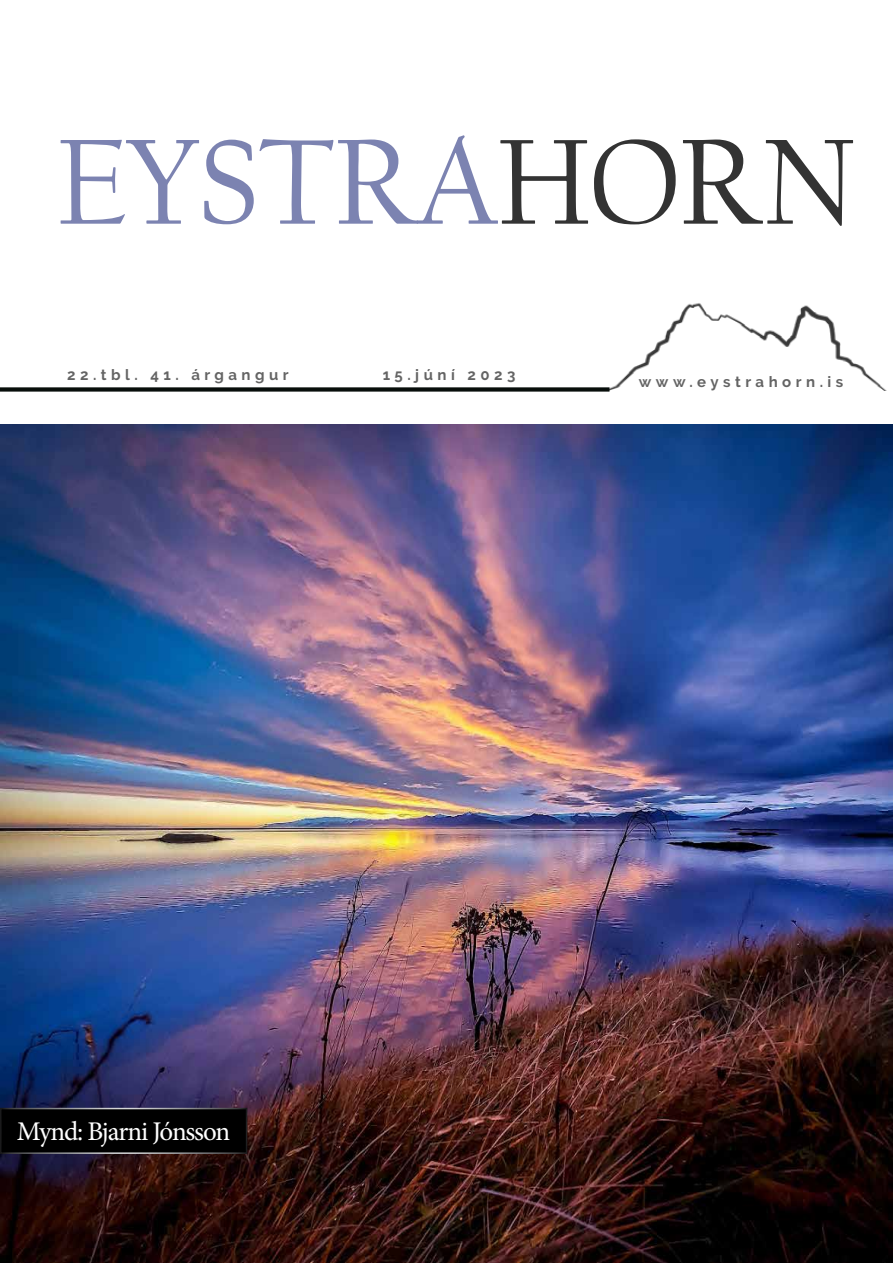
<style>
.page{position:relative;width:893px;height:1263px;background:#fff}
.page>*{position:absolute;margin:0;border:0;box-sizing:border-box;transform-origin:0 0}
.t1{font:126px "Californian FB";letter-spacing:-.02em;color:#5c649e}
.t2{font:27px "Minion Pro";letter-spacing:-.045em;color:#fff}
.t3{font:700 15px "Raleway";letter-spacing:.3em;color:#646464}
.s1{color:#000}
</style>
<div class="page">
<img style="left:0;top:425px;width:893px;height:838px">
<div style="left:1px;top:1108px;width:246px;height:45px;background:#000"></div>
<img style="left:609px;top:303px;width:278px;height:88px">
<div style="left:0;top:387px;width:609px;height:5px;border:2px solid #080e0b"></div>
<h1 class="t1" style="left:56px;top:113px;width:800px">EYSTRA<span class="s1">HORN</span></h1>
<p class="t3" style="left:67px;top:366px;width:223px">22.tbl. 41. árgangur</p>
<p class="t3" style="left:383px;top:366px;width:134px">15.júní 2023</p>
<p class="t3" style="left:639px;top:373px;width:206px">www.eystrahorn.is</p>
<h2 class="t2" style="left:17px;top:1113px;width:215px">Mynd: Bjarni Jónsson</h2>
</div>
